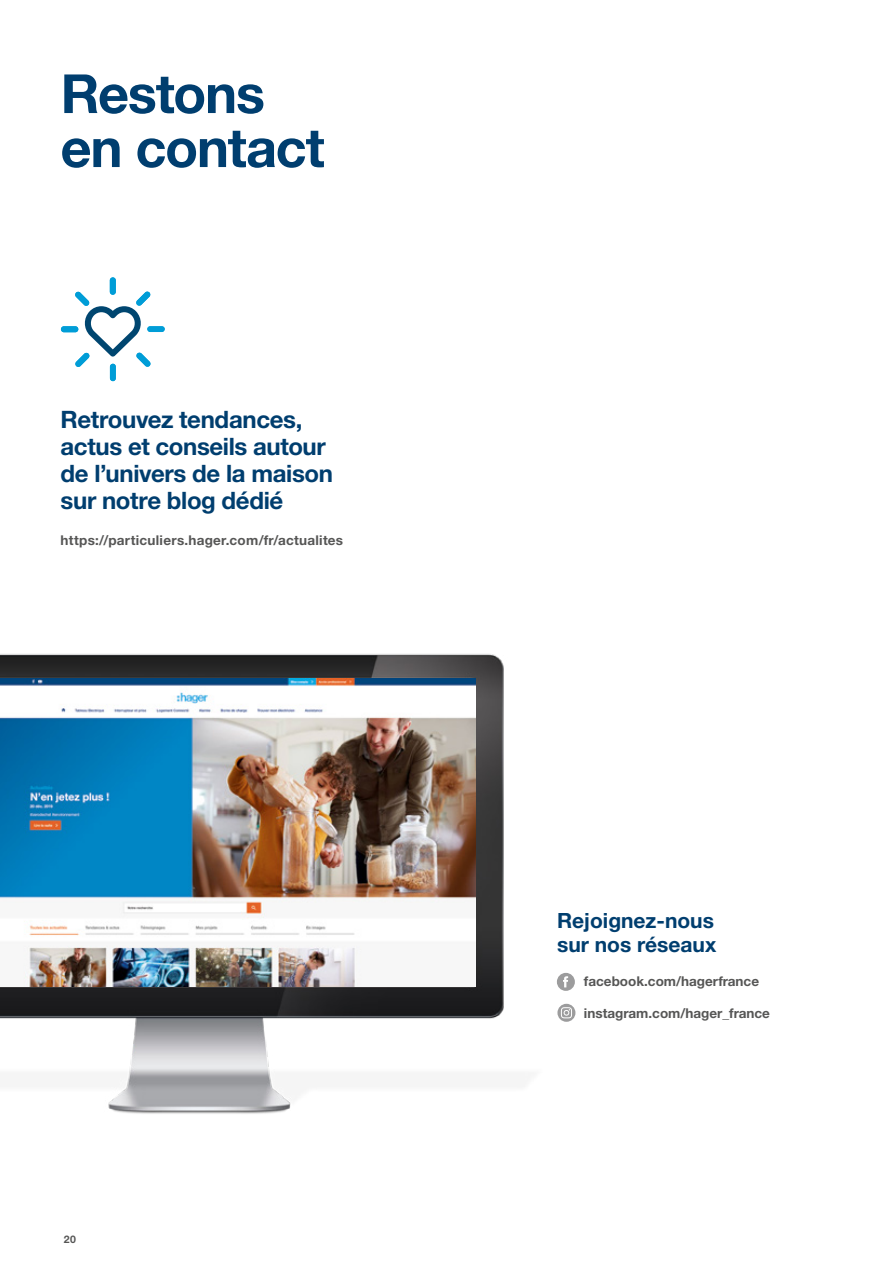
<style>
.page{position:relative;width:893px;height:1263px;background:#fff}
.page>*{position:absolute;margin:0;border:0;box-sizing:border-box;transform-origin:0 0}
.t1{font:700 54px/54px "Helvetica Neue LTW1 G";letter-spacing:-.02em;color:#003e6f}
.t2{font:700 24px/27px "Helvetica Neue LTW1 G";letter-spacing:-.015em;color:#003e6f}
.t3{font:700 21px/24px "Helvetica Neue LTW1 G";color:#003e6f}
.t4{font:700 13.5px "Helvetica Neue LTW1 G";color:#565655}
.t5{font:700 13.5px "Helvetica Neue LTW1 G";letter-spacing:.02em;color:#565655}
.t6{font:700 10.5px "Helvetica Neue LTW1 G";color:#565655}
</style>
<div class="page">
<div style="left:110px;top:277px;width:6px;height:18px;background:#009dd7;border-radius:3px"></div>
<div style="left:61px;top:326px;width:17px;height:6px;background:#009dd7;border-radius:3px"></div>
<div style="left:110px;top:364px;width:6px;height:17px;background:#009dd7;border-radius:3px"></div>
<div style="left:147px;top:326px;width:18px;height:6px;background:#009dd7;border-radius:3px"></div>
<svg style="left:75px;top:291px;width:76px;height:76px"></svg>
<img style="left:0;top:654px;width:504px;height:460px">
<img style="left:0;top:678px;width:476px;height:309px">
<svg style="left:557px;top:973px;width:18px;height:18px"></svg>
<svg style="left:557px;top:1004px;width:18px;height:18px"></svg>
<h1 class="t1" style="left:61px;top:66px;width:266px">Restons en contact</h1>
<p class="t2" style="left:61px;top:406px;width:274px">Retrouvez tendances, actus et conseils autour de l’univers de la maison sur notre blog dédié</p>
<p class="t5" style="left:61px;top:532px;width:284px">https://particuliers.hager.com/fr/actualites</p>
<p class="t6" style="left:64px;top:1233px;width:14px">20</p>
<p class="t3" style="left:557px;top:909px;width:161px">Rejoignez-nous sur nos réseaux</p>
<p class="t4" style="left:584px;top:973px;width:177px">facebook.com/hagerfrance</p>
<p class="t4" style="left:584px;top:1004px;width:188px">instagram.com/hager_france</p>
</div>
